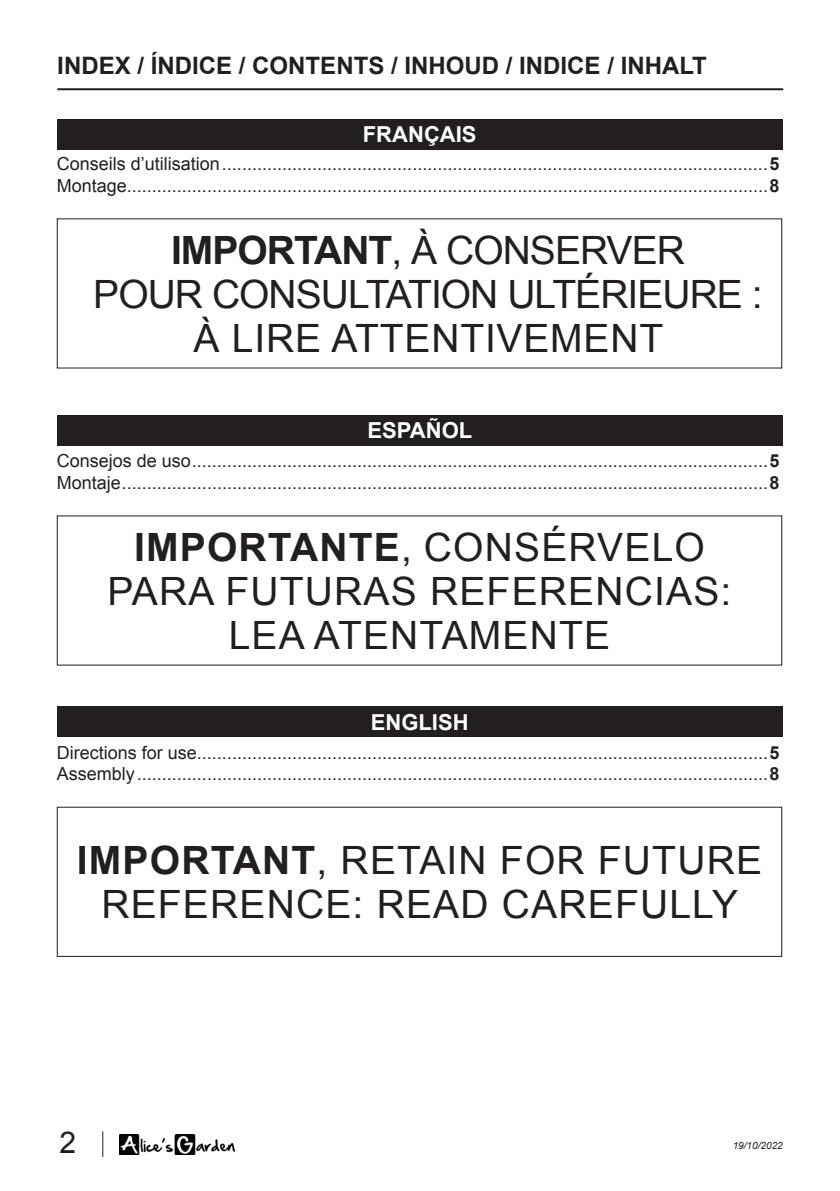
<style>
.page{position:relative;width:840px;height:1191px;background:#fff}
.page>*{position:absolute;margin:0;border:0;box-sizing:border-box;transform-origin:0 0}
.t1{font:39px/44px "Arial";letter-spacing:.03em;color:#231f20;text-align:center}
.t2{font:39px/44px "Arial";letter-spacing:-.025em;color:#231f20;text-align:center}
.t3{font:30px "Arial";color:#231f20}
.TITRE{font:700 24px "Arial";color:#231f20}
.t4{font:700 22px "Arial";color:#fff}
.TITRE-TDM-9PT{font:18px "Arial";color:#231f20}
.t5{font:italic 10px "Arial";color:#231f20}
.s1{font-weight:700}
</style>
<div class="page">
<svg style="left:102px;top:1131px;width:1px;height:26px"></svg>
<img style="left:119px;top:1134px;width:115px;height:20px">
<hr style="left:57px;top:88px;width:725px;height:2px;background:#231f20">
<div style="left:57px;top:119px;width:725px;height:31px;background:#231f20"></div>
<div style="left:57px;top:415px;width:725px;height:31px;background:#231f20"></div>
<div style="left:57px;top:706px;width:725px;height:31px;background:#231f20"></div>
<div style="left:57px;top:806px;width:724px;height:151px;border:1px solid #231f20"></div>
<p class="TITRE" style="left:57px;top:50px;width:650px">INDEX / ÍNDICE / CONTENTS / INHOUD / INDICE / INHALT</p>
<p class="t4" style="left:362px;top:120px;width:115px">FRANÇAIS</p>
<p class="TITRE-TDM-9PT" style="left:57px;top:152px;width:723px">Conseils d’utilisation.............................................................................................................<span class="s1">5</span></p>
<p class="TITRE-TDM-9PT" style="left:57px;top:174px;width:723px">Montage................................................................................................................................<span class="s1">8</span></p>
<p class="t2" style="left:93px;top:228px;width:670px"><span class="s1">IMPORTANT</span>, À CONSERVER<br>POUR CONSULTATION ULTÉRIEURE :<br>À LIRE ATTENTIVEMENT</p>
<p class="t4" style="left:367px;top:416px;width:106px">ESPAÑOL</p>
<p class="TITRE-TDM-9PT" style="left:57px;top:449px;width:723px">Consejos de uso...................................................................................................................<span class="s1">5</span></p>
<p class="TITRE-TDM-9PT" style="left:57px;top:471px;width:723px">Montaje.................................................................................................................................<span class="s1">8</span></p>
<p class="t1" style="left:107px;top:525px;width:625px"><span class="s1">IMPORTANTE</span>, CONSÉRVELO<br>PARA FUTURAS REFERENCIAS:</p>
<p class="t1" style="left:228px;top:613px;width:383px">LEA ATENTAMENTE</p>
<p class="t4" style="left:370px;top:707px;width:99px">ENGLISH</p>
<p class="TITRE-TDM-9PT" style="left:57px;top:740px;width:723px">Directions for use..................................................................................................................<span class="s1">5</span></p>
<p class="TITRE-TDM-9PT" style="left:57px;top:762px;width:723px">Assembly..............................................................................................................................<span class="s1">8</span></p>
<p class="t1" style="left:77px;top:838px;width:686px"><span class="s1">IMPORTANT</span>, RETAIN FOR FUTURE<br>REFERENCE: READ CAREFULLY</p>
<h2 class="t3" style="left:60px;top:1123px;width:18px">2</h2>
<p class="t5" style="left:732px;top:1138px;width:52px">19/10/2022</p>
</div>
